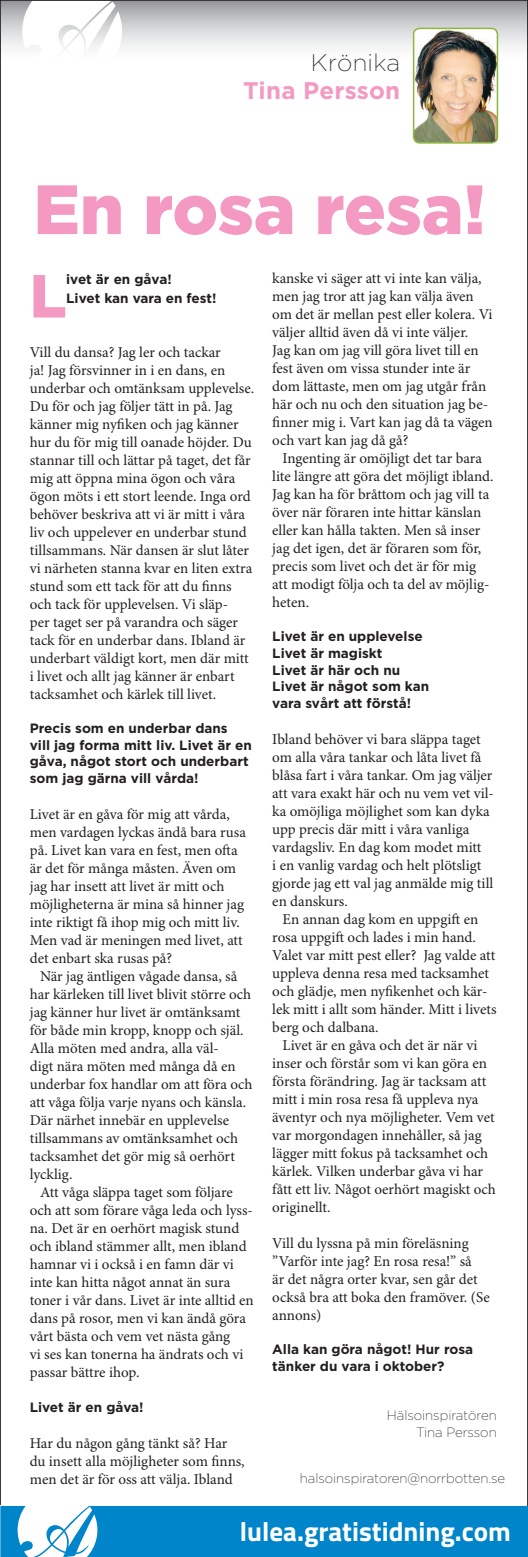
<style>
.page{position:relative;width:528px;height:1557px;background:#fff}
.page>*{position:absolute;margin:0;border:0;box-sizing:border-box;transform-origin:0 0}
.t1{font:900 69.6px "Gotham";color:#f499c2}
.t2{font:900 60.6px "Gotham";color:#f499c2}
.t3{font:700 27px "Titillium";color:#fff}
.t4{font:700 24px "Gotham";letter-spacing:.01em;color:#f499c2}
.t5{font:200 24px "Gotham";letter-spacing:.01em;color:#231f20}
.t6{font:15px/18px "Minion Pro";color:#231f20}
.t7{font:700 13.5px/16.5px "Gotham";color:#231f20}
.t8{font:200 13.5px/16.5px "Gotham";letter-spacing:-.005em;color:#231f20;text-align:right}
</style>
<div class="page">
<svg style="left:2px;top:2px;width:523px;height:63px"></svg>
<svg style="left:0;top:1505px;width:527px;height:51px;background:#2193d0"></svg>
<img style="left:413px;top:28px;width:84px;height:115px">
<div style="left:412px;top:28px;width:85px;height:116px;border:2px solid #8eb63e;border-radius:6px"></div>
<h3 class="t5" style="left:311px;top:50px;width:91px">Krönika</h3>
<h3 class="t4" style="left:243px;top:76px;width:158px">Tina Persson</h3>
<h1 class="t1" style="left:33px;top:169px;width:453px">En rosa resa!</h1>
<h2 class="t2" style="left:30px;top:261px;width:38px">L</h2>
<p class="t7" style="left:66px;top:270px;width:152px;line-height:18px">ivet är en gåva!<br>Livet kan vara en fest!</p>
<p class="t6" style="left:30px;top:343px;width:226px">Vill du dansa? Jag ler och tackar<br>ja! Jag försvinner in i en dans, en underbar och omtänksam upplevelse.<br>Du för och jag följer tätt in på. Jag känner mig nyfiken och jag känner hur du för mig till oanade höjder. Du stannar till och lättar på taget, det får mig att öppna mina ögon och våra ögon möts i ett stort leende. Inga ord behöver beskriva att vi är mitt i våra liv och uppelever en underbar stund tillsammans. När dansen är slut låter vi närheten stanna kvar en liten extra stund som ett tack för att du finns och tack för upplevelsen. Vi släp-<br>per taget ser på varandra och säger tack för en underbar dans. Ibland är underbart väldigt kort, men där mitt i livet och allt jag känner är enbart tacksamhet och kärlek till livet.</p>
<p class="t7" style="left:30px;top:719px;width:223px">Precis som en underbar dans<br>vill jag forma mitt liv. Livet är en gåva, något stort och underbart som jag gärna vill vårda!</p>
<p class="t6" style="left:30px;top:805px;width:217px">Livet är en gåva för mig att vårda, men vardagen lyckas ändå bara rusa på. Livet kan vara en fest, men ofta är det för många måsten. Även om jag har insett att livet är mitt och möjligheterna är mina så hinner jag inte riktigt få ihop mig och mitt liv.<br>Men vad är meningen med livet, att det enbart ska rusas på?</p>
<p class="t6" style="left:30px;top:967px;width:224px;text-indent:10px">När jag äntligen vågade dansa, så har kärleken till livet blivit större och jag känner hur livet är omtänksamt för både min kropp, knopp och själ.<br>Alla möten med andra, alla väl-<br>digt nära möten med många då en underbar fox handlar om att föra och att våga följa varje nyans och känsla.<br>Där närhet innebär en upplevelse tillsammans av omtänksamhet och tacksamhet det gör mig så oerhört lycklig.</p>
<p class="t6" style="left:30px;top:1183px;width:225px;text-indent:10px">Att våga släppa taget som följare och att som förare våga leda och lyss&shy;na. Det är en oerhört magisk stund och ibland stämmer allt, men ibland hamnar vi i också i en famn där vi inte kan hitta något annat än sura toner i vår dans. Livet är inte alltid en dans på rosor, men vi kan ändå göra vårt bästa och vem vet nästa gång<br>vi ses kan tonerna ha ändrats och vi passar bättre ihop.</p>
<p class="t7" style="left:30px;top:1397px;width:115px">Livet är en gåva!</p>
<p class="t6" style="left:30px;top:1434px;width:216px">Har du någon gång tänkt så? Har du insett alla möjligheter som finns, men det är för oss att välja. Ibland</p>
<p class="t6" style="left:272px;top:269px;width:222px">kanske vi säger att vi inte kan välja, men jag tror att jag kan välja även om det är mellan pest eller kolera. Vi väljer alltid även då vi inte väljer.<br>Jag kan om jag vill göra livet till en fest även om vissa stunder inte är dom lättaste, men om jag utgår från här och nu och den situation jag be&shy;finner mig i. Vart kan jag då ta vägen och vart kan jag då gå?</p>
<p class="t6" style="left:272px;top:449px;width:222px;text-indent:10px">Ingenting är omöjligt det tar bara lite längre att göra det möjligt ibland.<br>Jag kan ha för bråttom och jag vill ta över när föraren inte hittar känslan eller kan hålla takten. Men så inser jag det igen, det är föraren som för, precis som livet och det är för mig att modigt följa och ta del av möjlig&shy;heten.</p>
<p class="t7" style="left:272px;top:628px;width:158px">Livet är en upplevelse<br>Livet är magiskt<br>Livet är här och nu<br>Livet är något som kan vara svårt att förstå!</p>
<p class="t6" style="left:272px;top:730px;width:223px">Ibland behöver vi bara släppa taget om alla våra tankar och låta livet få blåsa fart i våra tankar. Om jag väljer att vara exakt här och nu vem vet vil&shy;ka omöjliga möjlighet som kan dyka upp precis där mitt i våra vanliga vardagsliv. En dag kom modet mitt<br>i en vanlig vardag och helt plötsligt gjorde jag ett val jag anmälde mig till en danskurs.</p>
<p class="t6" style="left:272px;top:910px;width:225px;text-indent:10px">En annan dag kom en uppgift en rosa uppgift och lades i min hand.<br>Valet var mitt pest eller? Jag valde att uppleva denna resa med tacksamhet och glädje, men nyfikenhet och kär&shy;lek mitt i allt som händer. Mitt i livets berg och dalbana.</p>
<p class="t6" style="left:272px;top:1036px;width:225px;text-indent:10px">Livet är en gåva och det är när vi inser och förstår som vi kan göra en första förändring. Jag är tacksam att mitt i min rosa resa få uppleva nya äventyr och nya möjligheter. Vem vet var morgondagen innehåller, så jag lägger mitt fokus på tacksamhet och kärlek. Vilken underbar gåva vi har fått ett liv. Något oerhört magiskt och originellt.</p>
<p class="t6" style="left:272px;top:1234px;width:219px">Vill du lyssna på min föreläsning ”Varför inte jag? En rosa resa!” så<br>är det några orter kvar, sen går det också bra att boka den framöver. (Se annons)</p>
<p class="t7" style="left:272px;top:1340px;width:202px">Alla kan göra något! Hur rosa tänker du vara i oktober?</p>
<p class="t8" style="left:386px;top:1407px;width:111px">Hälsoinspiratören<br>Tina Persson</p>
<p class="t8" style="left:299px;top:1469px;width:207px">halsoinspiratoren@norrbotten.se</p>
<h3 class="t3" style="left:240px;top:1510px;width:272px">lulea.gratistidning.com</h3>
</div>
